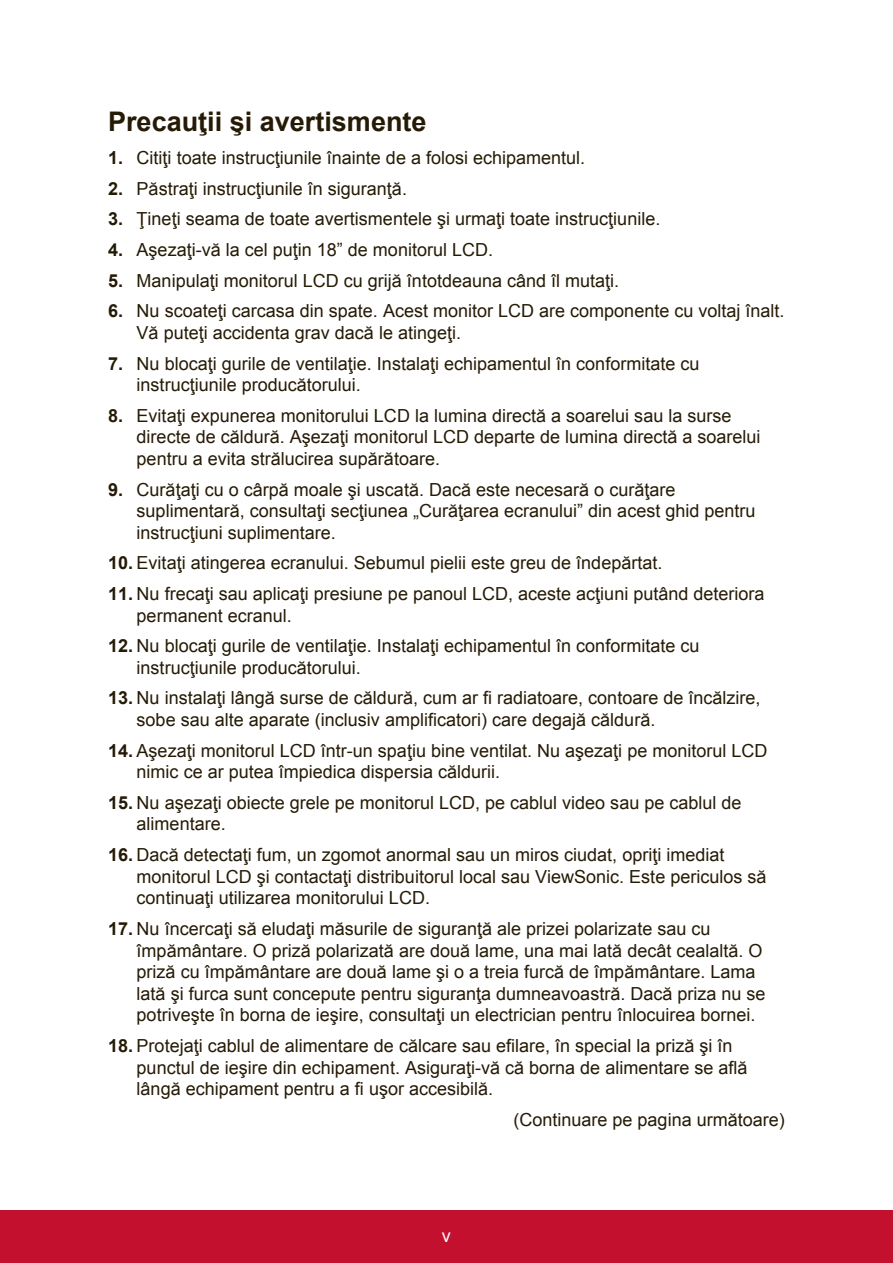
<style>
.page{position:relative;width:893px;height:1263px;background:#fff}
.page>*{position:absolute;margin:0;border:0;box-sizing:border-box;transform-origin:0 0}
.t1{font:700 27px "Arial";color:#251a05}
.t2{font:18px/21.6px "Arial";color:#251a05}
.t3{font:18px "Arial";color:#fff}
.s1{font-weight:700}
</style>
<div class="page">
<div style="left:0;top:1210px;width:892px;height:53px;background:#c3102f"></div>
<h1 class="t1" style="left:108px;top:103px;width:320px">Precauţii şi avertismente</h1>
<p class="t2" style="left:108px;top:147px;width:478px"><span class="s1">1.</span> Citiţi toate instrucţiunile înainte de a folosi echipamentul.</p>
<p class="t2" style="left:108px;top:178px;width:300px"><span class="s1">2.</span> Păstraţi instrucţiunile în siguranţă.</p>
<p class="t2" style="left:108px;top:208px;width:553px"><span class="s1">3.</span> Ţineţi seama de toate avertismentele şi urmaţi toate instrucţiunile.</p>
<p class="t2" style="left:108px;top:239px;width:386px"><span class="s1">4.</span> Aşezaţi-vă la cel puţin 18” de monitorul LCD.</p>
<p class="t2" style="left:108px;top:270px;width:512px"><span class="s1">5.</span> Manipulaţi monitorul LCD cu grijă întotdeauna când îl mutaţi.</p>
<p class="t2" style="left:136px;top:300px;width:649px;text-indent:-28px"><span class="s1">6.</span> Nu scoateţi carcasa din spate. Acest monitor LCD are componente cu voltaj înalt.<br>Vă puteţi accidenta grav dacă le atingeţi.</p>
<p class="t2" style="left:136px;top:352px;width:564px;text-indent:-28px"><span class="s1">7.</span> Nu blocaţi gurile de ventilaţie. Instalaţi echipamentul în conformitate cu instrucţiunile producătorului.</p>
<p class="t2" style="left:136px;top:405px;width:625px;text-indent:-28px"><span class="s1">8.</span> Evitaţi expunerea monitorului LCD la lumina directă a soarelui sau la surse directe de căldură. Aşezaţi monitorul LCD departe de lumina directă a soarelui pentru a evita strălucirea supărătoare.</p>
<p class="t2" style="left:136px;top:478px;width:620px;text-indent:-28px"><span class="s1">9.</span> Curăţaţi cu o cârpă moale şi uscată. Dacă este necesară o curăţare suplimentară, consultaţi secţiunea „Curăţarea ecranului” din acest ghid pentru instrucţiuni suplimentare.</p>
<p class="t2" style="left:108px;top:552px;width:555px"><span class="s1">10.</span> Evitaţi atingerea ecranului. Sebumul pielii este greu de îndepărtat.</p>
<p class="t2" style="left:136px;top:583px;width:629px;text-indent:-28px"><span class="s1">11.</span> Nu frecaţi sau aplicaţi presiune pe panoul LCD, aceste acţiuni putând deteriora permanent ecranul.</p>
<p class="t2" style="left:136px;top:635px;width:564px;text-indent:-28px"><span class="s1">12.</span> Nu blocaţi gurile de ventilaţie. Instalaţi echipamentul în conformitate cu instrucţiunile producătorului.</p>
<p class="t2" style="left:136px;top:687px;width:625px;text-indent:-28px"><span class="s1">13.</span> Nu instalaţi lângă surse de căldură, cum ar fi radiatoare, contoare de încălzire, sobe sau alte aparate (inclusiv amplificatori) care degajă căldură.</p>
<p class="t2" style="left:136px;top:739px;width:632px;text-indent:-28px"><span class="s1">14.</span> Aşezaţi monitorul LCD într-un spaţiu bine ventilat. Nu aşezaţi pe monitorul LCD nimic ce ar putea împiedica dispersia căldurii.</p>
<p class="t2" style="left:136px;top:792px;width:606px;text-indent:-28px"><span class="s1">15.</span> Nu aşezaţi obiecte grele pe monitorul LCD, pe cablul video sau pe cablul de alimentare.</p>
<p class="t2" style="left:136px;top:844px;width:631px;text-indent:-28px"><span class="s1">16.</span> Dacă detectaţi fum, un zgomot anormal sau un miros ciudat, opriţi imediat monitorul LCD şi contactaţi distribuitorul local sau ViewSonic. Este periculos să continuaţi utilizarea monitorului LCD.</p>
<p class="t2" style="left:136px;top:918px;width:630px;text-indent:-28px"><span class="s1">17.</span> Nu încercaţi să eludaţi măsurile de siguranţă ale prizei polarizate sau cu împământare. O priză polarizată are două lame, una mai lată decât cealaltă. O priză cu împământare are două lame şi o a treia furcă de împământare. Lama lată şi furca sunt concepute pentru siguranţa dumneavoastră. Dacă priza nu se potriveşte în borna de ieşire, consultaţi un electrician pentru înlocuirea bornei.</p>
<p class="t2" style="left:136px;top:1035px;width:612px;text-indent:-28px"><span class="s1">18.</span> Protejaţi cablul de alimentare de călcare sau efilare, în special la priză şi în punctul de ieşire din echipament. Asiguraţi-vă că borna de alimentare se află lângă echipament pentru a fi uşor accesibilă.</p>
<p class="t2" style="left:513px;top:1108px;width:273px">(Continuare pe pagina următoare)</p>
<p class="t3" style="left:442px;top:1223px;width:10px">v</p>
</div>
